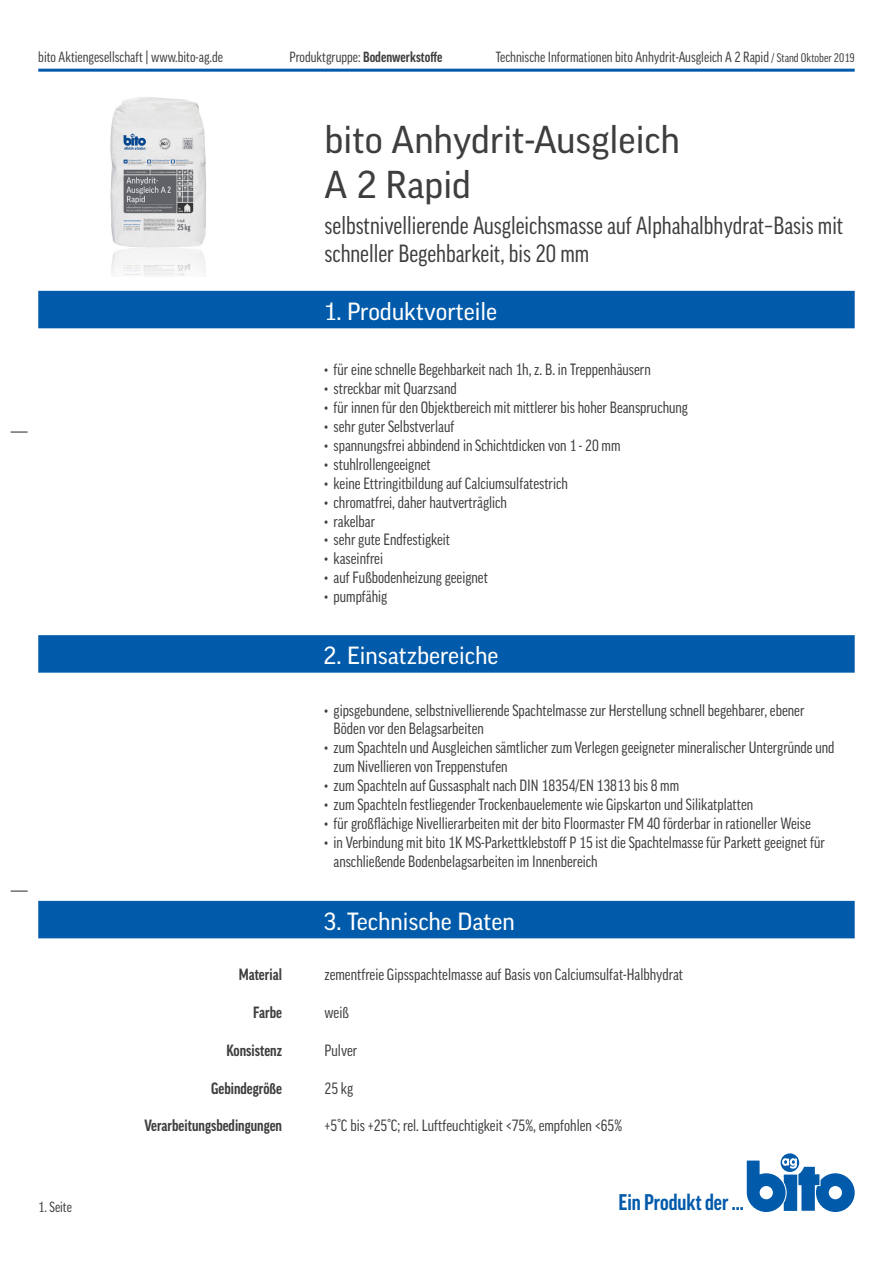
<style>
.page{position:relative;width:893px;height:1263px;background:#fff}
.page>*{position:absolute;margin:0;border:0;box-sizing:border-box;transform-origin:0 0}
.Headline{font:37.5px/45px "Good Pro";color:#3e3e3f}
.Headline-2{font:condensed 24px/28.8px "Good Pro";color:#3e3e3f}
.blauer_Balken{font:24px "Good Pro";color:#fff}
.t1{font:700 condensed 21.9px "Good Pro";color:#015aaa}
.Inhalt{font:condensed 15.75px "Good Pro";color:#3e3e3f}
.Auflistung{font:700 condensed 15.75px "Good Pro";color:#3e3e3f}
.t2{font:condensed 14.25px "Good Pro";color:#3e3e3f}
.t3{font:700 condensed 14.25px "Good Pro";color:#3e3e3f}
.s1{font-weight:400}
.s2{font-size:12px}
</style>
<div class="page">
<hr style="left:38px;top:69px;width:817px;height:3px;background:#015aaa">
<svg style="left:11px;top:431px;width:17px;height:2px"></svg>
<svg style="left:11px;top:890px;width:17px;height:2px"></svg>
<svg style="left:781px;top:1153px;width:18px;height:19px"></svg>
<svg style="left:747px;top:1158px;width:108px;height:54px"></svg>
<div style="left:38px;top:291px;width:817px;height:37px;background:#015aaa"></div>
<img style="left:110px;top:97px;width:96px;height:179px">
<div style="left:38px;top:635px;width:817px;height:38px;background:#015aaa"></div>
<div style="left:38px;top:901px;width:817px;height:37px;background:#015aaa"></div>
<p class="t2" style="left:38px;top:49px;width:186px">bito Aktiengesellschaft | www.bito-ag.de</p>
<p class="t3" style="left:290px;top:49px;width:154px"><span class="s1">Produktgruppe:</span> Bodenwerkstoffe</p>
<p class="t2" style="left:496px;top:49px;width:361px">Technische Informationen bito Anhydrit-Ausgleich A 2 Rapid <span class="s2">/ Stand Oktober 2019</span></p>
<p class="Headline" style="left:325px;top:117px;width:357px">bito Anhydrit-Ausgleich<br>A 2 Rapid</p>
<p class="Headline-2" style="left:325px;top:211px;width:520px">selbstnivellierende Ausgleichsmasse auf Alphahalbhydrat−Basis mit schneller Begehbarkeit, bis 20 mm</p>
<p class="blauer_Balken" style="left:323px;top:297px;width:175px">1. Produktvorteile</p>
<p class="Inhalt" style="left:325px;top:361px;width:328px">• für eine schnelle Begehbarkeit nach 1h, z. B. in Treppenhäusern</p>
<p class="Inhalt" style="left:325px;top:380px;width:134px">• streckbar mit Quarzsand</p>
<p class="Inhalt" style="left:325px;top:399px;width:365px">• für innen für den Objektbereich mit mittlerer bis hoher Beanspruchung</p>
<p class="Inhalt" style="left:325px;top:418px;width:131px">• sehr guter Selbstverlauf</p>
<p class="Inhalt" style="left:325px;top:436px;width:297px">• spannungsfrei abbindend in Schichtdicken von 1 - 20 mm</p>
<p class="Inhalt" style="left:325px;top:455px;width:108px">• stuhlrollengeeignet</p>
<p class="Inhalt" style="left:325px;top:474px;width:245px">• keine Ettringitbildung auf Calciumsulfatestrich</p>
<p class="Inhalt" style="left:325px;top:493px;width:184px">• chromatfrei, daher hautverträglich</p>
<p class="Inhalt" style="left:325px;top:512px;width:52px">• rakelbar</p>
<p class="Inhalt" style="left:325px;top:531px;width:127px">• sehr gute Endfestigkeit</p>
<p class="Inhalt" style="left:325px;top:550px;width:60px">• kaseinfrei</p>
<p class="Inhalt" style="left:325px;top:569px;width:165px">• auf Fußbodenheizung geeignet</p>
<p class="Inhalt" style="left:325px;top:588px;width:64px">• pumpfähig</p>
<p class="blauer_Balken" style="left:323px;top:642px;width:177px">2. Einsatzbereiche</p>
<p class="Inhalt" style="left:325px;top:701px;width:481px">• gipsgebundene, selbstnivellierende Spachtelmasse zur Herstellung schnell begehbarer, ebener</p>
<p class="Inhalt" style="left:334px;top:720px;width:152px">Böden vor den Belagsarbeiten</p>
<p class="Inhalt" style="left:325px;top:739px;width:511px">• zum Spachteln und Ausgleichen sämtlicher zum Verlegen geeigneter mineralischer Untergründe und</p>
<p class="Inhalt" style="left:334px;top:758px;width:176px">zum Nivellieren von Treppenstufen</p>
<p class="Inhalt" style="left:325px;top:777px;width:356px">• zum Spachteln auf Gussasphalt nach DIN 18354/EN 13813 bis 8 mm</p>
<p class="Inhalt" style="left:325px;top:796px;width:430px">• zum Spachteln festliegender Trockenbauelemente wie Gipskarton und Silikatplatten</p>
<p class="Inhalt" style="left:325px;top:814px;width:488px">• für großflächige Nivellierarbeiten mit der bito Floormaster FM 40 förderbar in rationeller Weise</p>
<p class="Inhalt" style="left:325px;top:833px;width:502px">• in Verbindung mit bito 1K MS-Parkettklebstoff P 15 ist die Spachtelmasse für Parkett geeignet für</p>
<p class="Inhalt" style="left:334px;top:852px;width:266px">anschließende Bodenbelagsarbeiten im Innenbereich</p>
<p class="Auflistung" style="left:239px;top:966px;width:45px">Material</p>
<p class="Auflistung" style="left:253px;top:1003px;width:30px">Farbe</p>
<p class="Auflistung" style="left:226px;top:1041px;width:57px">Konsistenz</p>
<p class="Auflistung" style="left:211px;top:1079px;width:72px">Gebindegröße</p>
<p class="Auflistung" style="left:145px;top:1117px;width:139px">Verarbeitungsbedingungen</p>
<p class="blauer_Balken" style="left:323px;top:907px;width:193px">3. Technische Daten</p>
<p class="Inhalt" style="left:325px;top:966px;width:360px">zementfreie Gipsspachtelmasse auf Basis von Calciumsulfat-Halbhydrat</p>
<p class="Inhalt" style="left:325px;top:1003px;width:26px">weiß</p>
<p class="Inhalt" style="left:325px;top:1041px;width:34px">Pulver</p>
<p class="Inhalt" style="left:325px;top:1079px;width:30px">25 kg</p>
<p class="Inhalt" style="left:325px;top:1117px;width:299px">+5°C bis +25°C; rel. Luftfeuchtigkeit &lt;75%, empfohlen &lt;65%</p>
<p class="t2" style="left:38px;top:1199px;width:35px">1. Seite</p>
<h3 class="t1" style="left:618px;top:1190px;width:127px">Ein Produkt der ...</h3>
</div>
